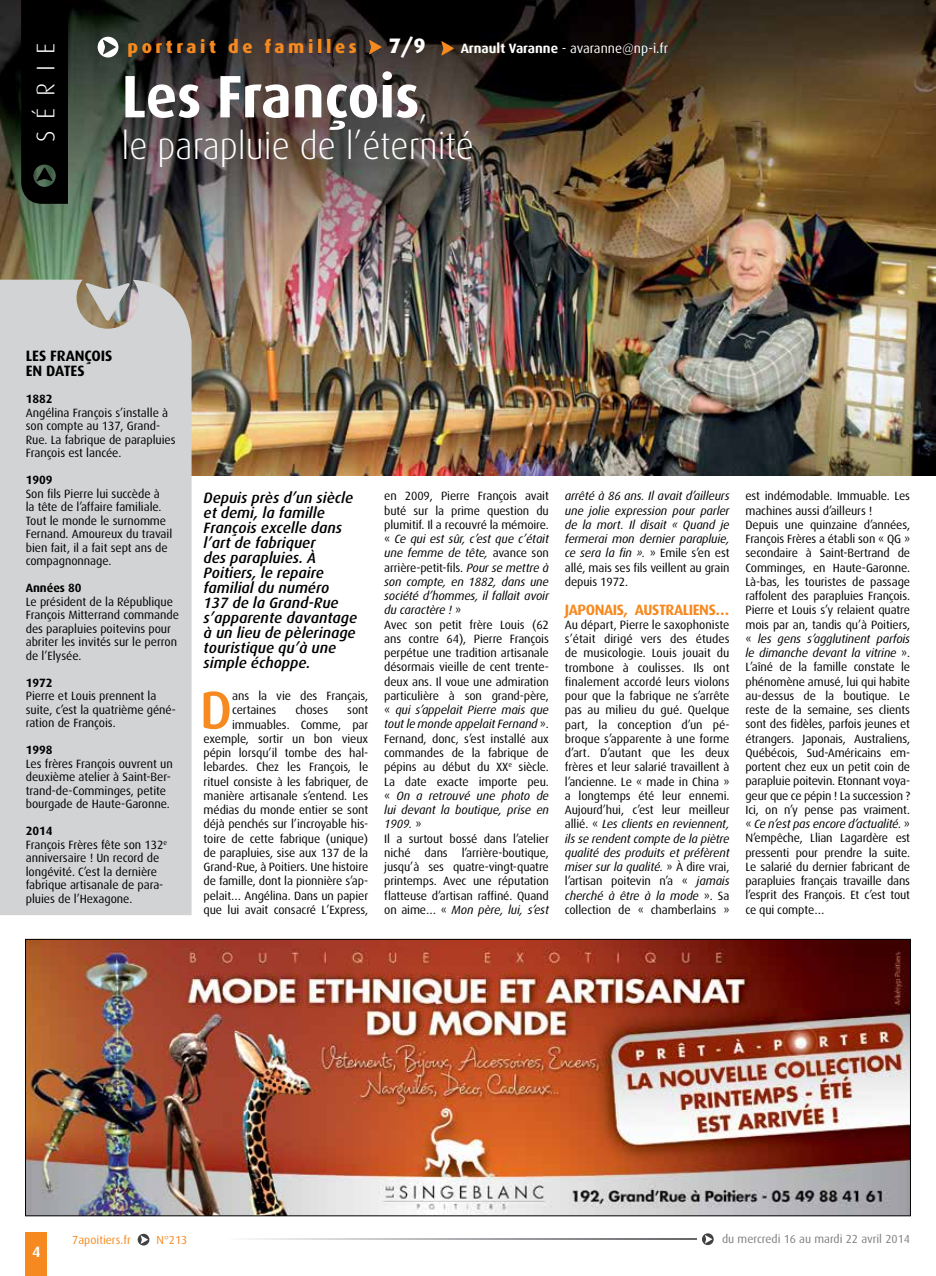
<style>
.page{position:relative;width:936px;height:1276px;background:#fff}
.page>*{position:absolute;margin:0;border:0;box-sizing:border-box;transform-origin:0 0}
.t1{font:700 60px "Dax";color:#fff;scale:.95 1}
.t2{font:500 53.4px "Dax";color:#f6891f}
.t3{font:300 37.5px "Dax";color:#fff;scale:.95 1}
.t4{font:300 25.5px "Dax";color:#fff}
.t5{font:800 21px "Dax";color:#fff}
.t6{font:800 18px "Dax";letter-spacing:.2em;color:#f6891f}
.t7{font:italic 500 15px/15px "Dax";color:#000}
.t8{font:700 15px "Dax";color:#f6891f}
.t9{font:700 15px "Dax";color:#000}
.t10{font:700 15px "Dax";color:#fff}
.t11{font:13.5px "Dax";color:#fff}
.t12{font:12px/14.2px "Dax";letter-spacing:-.01em;color:#000}
.t13{font:italic 12px/14.2px "Dax";letter-spacing:-.01em;color:#000;text-align:justify}
.t14{font:700 12px "Dax";letter-spacing:-.005em;color:#000}
.t15{font:11.7px "Dax";color:#7c7e81}
.t16{font:11.7px "Dax";color:#f6891f}
.s1{font-weight:700}
.s2{font-weight:300;font-size:37.5px}
.s3{font-style:italic}
.s4{font-style:normal}
</style>
<div class="page">
<div style="left:26px;top:1232px;width:21px;height:44px;background:#f6891f"></div>
<svg style="left:138px;top:1233px;width:11px;height:12px"></svg>
<svg style="left:702px;top:1233px;width:11px;height:12px"></svg>
<svg style="left:247px;top:1238px;width:449px;height:1px"></svg>
<img style="left:0;top:0;width:935px;height:476px">
<svg style="left:441px;top:41px;width:13px;height:15px"></svg>
<svg style="left:98px;top:37px;width:20px;height:20px"></svg>
<svg style="left:369px;top:40px;width:12px;height:14px"></svg>
<div style="left:21px;top:0;width:47px;height:204px;background:#000"></div>
<div style="left:0;top:280px;width:191px;height:635px;background:#d1d3d4"></div>
<img style="left:27px;top:941px;width:881px;height:273px">
<h3 class="t4" style="left:32px;top:142px;width:97px;rotate:-90deg">SéRIE</h3>
<h3 class="t6" style="left:127px;top:37px;width:231px">portrait de familles</h3>
<h3 class="t5" style="left:388px;top:34px;width:38px">7/9</h3>
<p class="t11" style="left:460px;top:41px;width:209px"><span class="s1">ARNAULT VARANNE</span> - avaranne@np-i.fr</p>
<h1 class="t1" style="left:122px;top:63px;width:324px">LES FRANÇOIS<span class="s2">,</span></h1>
<h3 class="t3" style="left:122px;top:126px;width:372px">le parapluie de l’éternité</h3>
<p class="t9" style="left:26px;top:347px;width:41px">LES FRAN</p>
<p class="t9" style="left:85px;top:347px;width:15px">ÇOIS</p>
<p class="t9" style="left:26px;top:362px;width:38px">EN DATES</p>
<p class="t14" style="left:26px;top:392px;width:28px">1882</p>
<p class="t12" style="left:26px;top:406px;width:151px;line-height:13.5px">Angélina François s’installe à son compte au 137, Grand-<br>Rue. La fabrique de parapluies<br>François est lancée.</p>
<p class="t14" style="left:26px;top:473px;width:28px">1909</p>
<p class="t12" style="left:26px;top:487px;width:148px;line-height:13.5px">Son fils Pierre lui succède à<br>la tête de l’affaire familiale.<br>Tout le monde le surnomme<br>Fernand. Amoureux du travail bien fait, il a fait sept ans de compagnonnage.</p>
<p class="t14" style="left:26px;top:581px;width:57px">ANNÉES 80</p>
<p class="t12" style="left:26px;top:595px;width:155px;line-height:13.5px">Le président de la République<br>François Mitterrand commande des parapluies poitevins pour abriter les invités sur le perron de l’Elysée.</p>
<p class="t14" style="left:26px;top:676px;width:28px">1972</p>
<p class="t12" style="left:26px;top:689px;width:152px;line-height:13.5px">Pierre et Louis prennent la suite, c’est la quatrième géné&shy;ration de François.</p>
<p class="t14" style="left:26px;top:743px;width:28px">1998</p>
<p class="t12" style="left:26px;top:757px;width:148px;line-height:13.5px">Les frères François ouvrent un deuxième atelier à Saint-Ber&shy;trand-de-Comminges, petite bourgade de Haute-Garonne.</p>
<p class="t12" style="left:26px;top:824px;width:143px;line-height:13.5px"><span class="s1">2014<br></span>François Frères fête son 132<sup>e </sup>anniversaire ! Un record de longévité. C’est la dernière fabrique artisanale de para&shy;pluies de l’Hexagone.</p>
<p class="t7" style="left:203px;top:490px;width:155px">Depuis près d’un siècle et demi, la famille<br>François excelle dans l’art de fabriquer<br>des parapluies. À<br>Poitiers, le repaire familial du numéro<br>137 de la Grand-Rue s’apparente davantage à un lieu de pèlerinage touristique qu’à une simple échoppe.</p>
<h2 class="t2" style="left:200px;top:680px;width:34px">D</h2>
<p class="t12" style="left:232px;top:689px;width:137px">ans la vie des Français, certaines</p>
<p class="t12" style="left:295px;top:703px;width:34px">choses</p>
<p class="t12" style="left:203px;top:703px;width:166px;text-align:right">sont<br>immuables. Comme, par exemple, sortir un bon vieux pépin lorsqu’il tombe des hal&shy;lebardes. Chez les François, le rituel consiste à les fabriquer, de manière artisanale s’entend. Les médias du monde entier se sont déjà penchés sur l’incroyable his&shy;toire de cette fabrique (unique) de parapluies, sise aux 137 de la<br>Grand-Rue, à Poitiers. Une histoire de famille, dont la pionnière s’ap&shy;pelait… Angélina. Dans un papier que lui avait consacré L’Express,</p>
<p class="t12" style="left:384px;top:489px;width:166px">en 2009, Pierre François avait buté sur la prime question du plumitif. Il a recouvré la mémoire. « <span class="s3">Ce qui est sûr, c’est que c’était une femme de tête,</span> avance son arrière-petit-fils. <span class="s3">Pour se mettre à son compte, en 1882, dans une société d’hommes, il fallait avoir du caractère !</span> »<br>Avec son petit frère Louis (62 ans contre 64), Pierre François perpétue une tradition artisanale désormais vieille de cent trente&shy;deux ans. Il voue une admiration particulière à son grand-père, « <span class="s3">qui s’appelait Pierre mais que tout le monde appelait Fernand</span> ».<br>Fernand, donc, s’est installé aux commandes de la fabrique de pépins au début du XX<sup>e</sup> siècle.<br>La date exacte importe peu. « <span class="s3">On a retrouvé une photo de lui devant la boutique, prise en<br>1909.</span> »<br>Il a surtout bossé dans l’atelier niché dans l’arrière-boutique, jusqu’à ses quatre-vingt-quatre printemps. Avec une réputation flatteuse d’artisan raffiné. Quand on aime… « <span class="s3">Mon père, lui, s’est</span></p>
<p class="t13" style="left:565px;top:489px;width:166px">arrêté à 86 ans. Il avait d’ailleurs une jolie expression pour parler de la mort. Il disait « Quand je fermerai mon dernier parapluie, ce sera la fin ». <span class="s4">» Emile s’en est allé, mais ses fils veillent au grain depuis 1972.</span></p>
<p class="t8" style="left:565px;top:601px;width:13px">JAPONAIS</p>
<p class="t8" style="left:623px;top:601px;width:29px">, AUSTRALIENS</p>
<p class="t8" style="left:715px;top:601px;width:15px">…</p>
<p class="t12" style="left:565px;top:617px;width:166px;text-align:justify">Au départ, Pierre le saxophoniste s’était dirigé vers des études de musicologie. Louis jouait du trombone à coulisses. Ils ont finalement accordé leurs violons pour que la fabrique ne s’arrête pas au milieu du gué. Quelque part, la conception d’un pé&shy;broque s’apparente à une forme d’art. D’autant que les deux frères et leur salarié travaillent à l’ancienne. Le « made in China » a longtemps été leur ennemi.<br>Aujourd’hui, c’est leur meilleur allié. « <span class="s3">Les clients en reviennent, ils se rendent compte de la piètre qualité des produits et préfèrent miser sur la qualité.</span> » À dire vrai, l’artisan poitevin n’a « <span class="s3">jamais cherché à être à la mode</span> ». Sa collection de « chamberlains »</p>
<p class="t12" style="left:745px;top:489px;width:166px">est indémodable. Immuable. Les machines aussi d’ailleurs !<br>Depuis une quinzaine d’années,<br>François Frères a établi son « QG » secondaire à Saint-Bertrand de<br>Comminges, en Haute-Garonne.<br>Là-bas, les touristes de passage raffolent des parapluies François.<br>Pierre et Louis s’y relaient quatre mois par an, tandis qu’à Poitiers, « <span class="s3">les gens s’agglutinent parfois le dimanche devant la vitrine</span> ».<br>L’aîné de la famille constate le phénomène amusé, lui qui habite au-dessus de la boutique. Le reste de la semaine, ses clients sont des fidèles, parfois jeunes et étrangers. Japonais, Australiens,<br>Québécois, Sud-Américains em&shy;portent chez eux un petit coin de parapluie poitevin. Etonnant voya&shy;geur que ce pépin ! La succession ?<br>Ici, on n’y pense pas vraiment. « <span class="s3">Ce n’est pas encore d’actualité.</span> »<br>N’empêche, Llian Lagardère est pressenti pour prendre la suite.<br>Le salarié du dernier fabricant de parapluies français travaille dans l’esprit des François. Et c’est tout ce qui compte…</p>
<p class="t10" style="left:32px;top:1243px;width:10px">4</p>
<p class="t16" style="left:72px;top:1233px;width:60px">7apoitiers.fr</p>
<p class="t16" style="left:156px;top:1233px;width:32px">N°213</p>
<p class="t15" style="left:722px;top:1232px;width:189px">du mercredi 16 au mardi 22 avril 2014</p>
</div>
